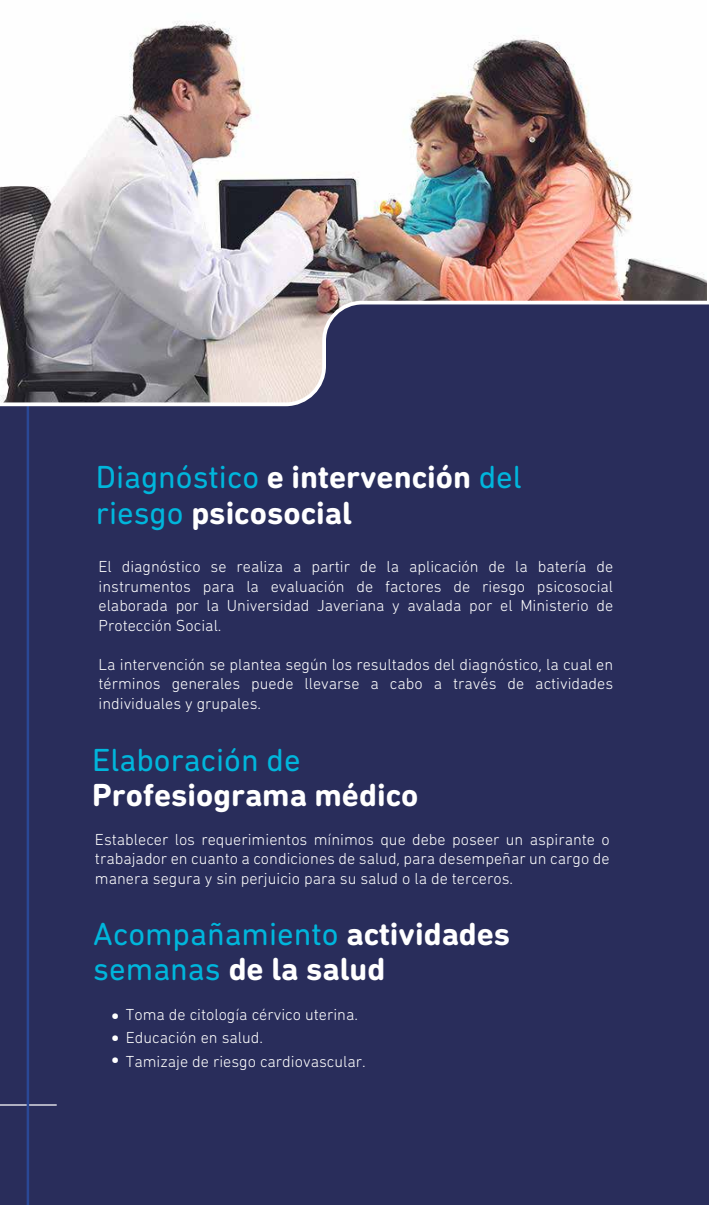
<style>
.page{position:relative;width:709px;height:1205px;background:#fff}
.page>*{position:absolute;margin:0;border:0;box-sizing:border-box;transform-origin:0 0}
.t1{font:700 32.5px/35.2px "DIN Next Rounded LT Pro";color:#fff}
.t2{font:32.5px/35.2px "DIN Next Rounded LT Pro";color:#00b6dc}
.t3{font:700 18.75px/22.1px "DIN Next Rounded LT Pro";color:#fff;text-align:justify}
.t4{font:300 16.25px/19.5px "DIN Next Rounded LT Pro";color:#fff;text-align:justify}
.s1{font-weight:400;color:#00b6dc}
.s2{font-weight:700;color:#fff}
</style>
<div class="page">
<img style="left:0;top:21px;width:707px;height:278px">
<div style="left:0;top:408px;width:709px;height:797px;background:#292d5b"></div>
<hr style="left:0;top:1104px;width:57px;height:1px;background:#fff">
<hr style="left:27px;top:404px;width:2px;height:801px;background:#2a4896">
<svg style="left:0;top:299px;width:709px;height:109px;background:#64637c"></svg>
<h1 class="t1" style="left:96px;top:459px;width:428px"><span class="s1">Diagnóstico</span> e intervención <span class="s1">del riesgo</span> psicosocial</h1>
<p class="t4" style="left:99px;top:556px;width:516px">El diagnóstico se realiza a partir de la aplicación de la batería de instrumentos para la evaluación de factores de riesgo psicosocial elaborada por la Universidad Javeriana y avalada por el Ministerio de Protección Social.</p>
<p class="t4" style="left:99px;top:654px;width:516px">La intervención se plantea según los resultados del diagnóstico, la cual en términos generales puede llevarse a cabo a través de actividades individuales y grupales.</p>
<h1 class="t2" style="left:92px;top:742px;width:210px">Elaboración de</h1>
<h1 class="t1" style="left:92px;top:777px;width:328px">Profesiograma médico</h1>
<p class="t4" style="left:95px;top:829px;width:516px">Establecer los requerimientos mínimos que debe poseer un aspirante o trabajador en cuanto a condiciones de salud, para desempeñar un cargo de manera segura y sin perjuicio para su salud o la de terceros.</p>
<h1 class="t2" style="left:93px;top:915px;width:418px">Acompañamiento <span class="s2">actividades </span>semanas <span class="s2">de la salud</span></h1>
<p class="t3" style="left:111px;top:1004px;width:10px">• • •</p>
<p class="t4" style="left:126px;top:1003px;width:241px;line-height:23.2px;text-align:left">Toma de citología cérvico uterina.<br>Educación en salud.<br>Tamizaje de riesgo cardiovascular.</p>
</div>
